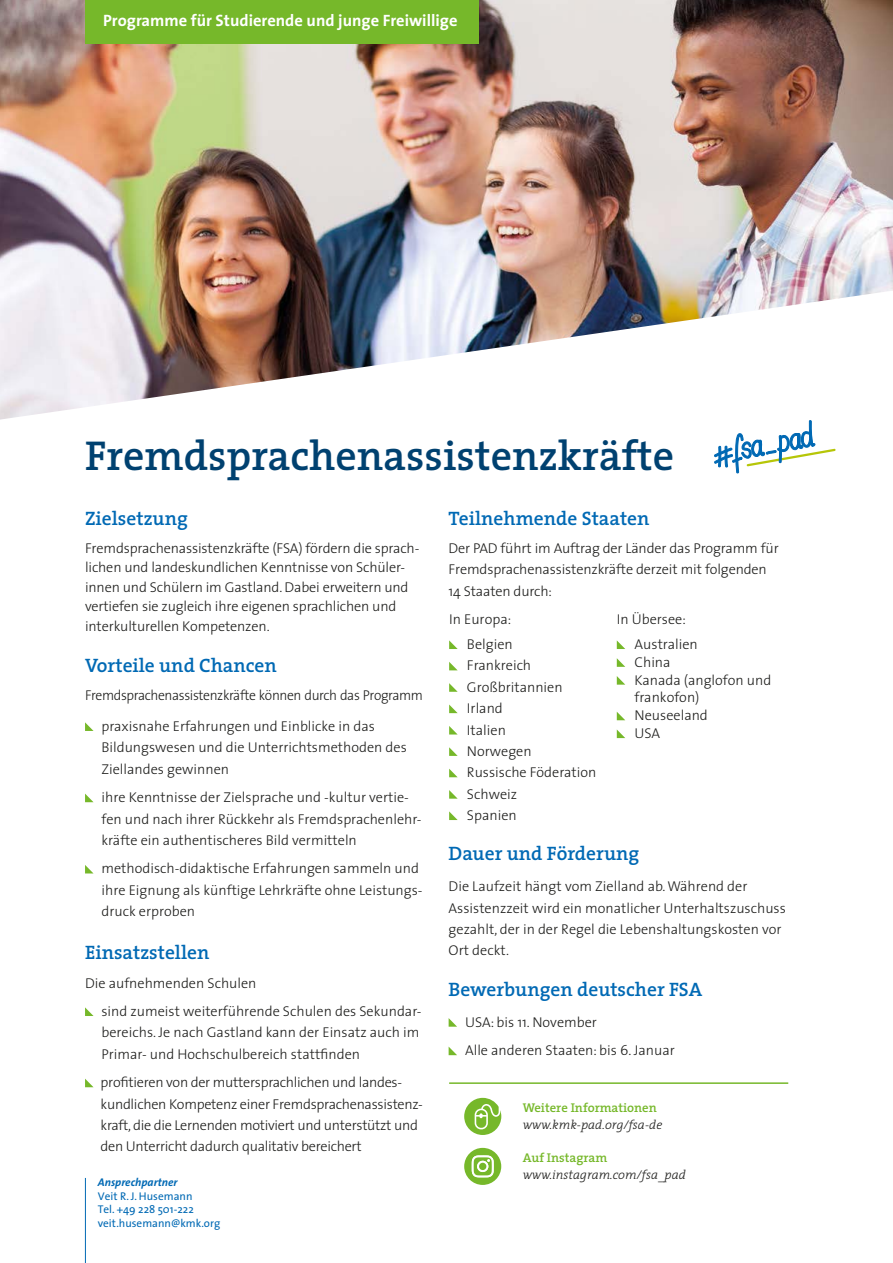
<style>
.page{position:relative;width:893px;height:1263px;background:#fff}
.page>*{position:absolute;margin:0;border:0;box-sizing:border-box;transform-origin:0 0}
.t1{font:600 42px "The Serif";color:#004170}
.t2{font:600 19.5px "The Serif";color:#0069b4}
.t3{font:700 16.5px "The Sans";color:#fff}
.t4{font:300 14.25px/21.3px "The Sans";color:#1d1d1b}
.t5{font:300 14.25px/21.3px "The Sans";letter-spacing:-.02em;color:#1d1d1b}
.t6{font:300 14.25px/31px "The Sans";letter-spacing:-.025em;color:#1d1d1b;scale:.96 1}
.t7{font:italic 300 12.75px "The Serif";color:#1d1d1b}
.t8{font:600 12.75px "The Serif";color:#76b82a}
.t9{font:11.25px/13.5px "The Sans";color:#0069b4}
.t10{font:italic 700 11.25px "The Sans";color:#0069b4}
</style>
<div class="page">
<img style="left:0;top:0;width:893px;height:420px">
<svg style="left:85px;top:722px;width:9px;height:9px"></svg>
<svg style="left:85px;top:794px;width:9px;height:8px"></svg>
<svg style="left:85px;top:865px;width:8px;height:8px"></svg>
<svg style="left:85px;top:1007px;width:9px;height:9px"></svg>
<svg style="left:85px;top:1079px;width:8px;height:8px"></svg>
<div style="left:85px;top:0;width:393px;height:44px;background:#76b82a"></div>
<hr style="left:85px;top:1178px;width:1px;height:85px;background:#0069b4">
<svg style="left:449px;top:640px;width:9px;height:9px"></svg>
<svg style="left:449px;top:662px;width:8px;height:8px"></svg>
<svg style="left:449px;top:683px;width:9px;height:9px"></svg>
<svg style="left:449px;top:704px;width:9px;height:9px"></svg>
<svg style="left:449px;top:726px;width:8px;height:8px"></svg>
<svg style="left:449px;top:747px;width:9px;height:9px"></svg>
<svg style="left:449px;top:769px;width:9px;height:8px"></svg>
<svg style="left:449px;top:790px;width:9px;height:9px"></svg>
<svg style="left:449px;top:811px;width:9px;height:9px"></svg>
<svg style="left:617px;top:640px;width:8px;height:9px"></svg>
<svg style="left:617px;top:658px;width:8px;height:9px"></svg>
<svg style="left:617px;top:676px;width:8px;height:9px"></svg>
<svg style="left:617px;top:712px;width:8px;height:8px"></svg>
<svg style="left:617px;top:729px;width:8px;height:9px"></svg>
<svg style="left:449px;top:1018px;width:8px;height:9px"></svg>
<svg style="left:449px;top:1047px;width:8px;height:8px"></svg>
<svg style="left:464px;top:1098px;width:37px;height:37px"></svg>
<hr style="left:449px;top:1082px;width:339px;height:2px;background:#76b82a">
<svg style="left:464px;top:1148px;width:37px;height:37px"></svg>
<div style="left:479px;top:1163px;width:7px;height:7px;background:#76b82a;border-radius:50%"></div>
<svg style="left:713px;top:401px;width:124px;height:73px"></svg>
<p class="t3" style="left:103px;top:7px;width:356px">Programme für Studierende und junge Freiwillige</p>
<h1 class="t1" style="left:85px;top:421px;width:591px">Fremdsprachenassistenzkräfte</h1>
<h2 class="t2" style="left:85px;top:502px;width:104px">Zielsetzung</h2>
<p class="t4" style="left:85px;top:538px;width:336px;line-height:19.5px">Fremdsprachenassistenzkräfte (FSA) fördern die sprach&shy;lichen und landeskundlichen Kenntnisse von Schüler&shy;innen und Schülern im Gastland. Dabei erweitern und vertiefen sie zugleich ihre eigenen sprachlichen und interkulturellen Kompetenzen.</p>
<h2 class="t2" style="left:85px;top:649px;width:193px">Vorteile und Chancen</h2>
<p class="t6" style="left:101px;top:679px;width:337px;text-indent:-16px">Fremdsprachenassistenzkräfte können durch das Programm praxisnahe Erfahrungen und Einblicke in das</p>
<p class="t4" style="left:101px;top:736px;width:307px">Bildungswesen und die Unterrichtsmethoden des<br>Ziellandes gewinnen</p>
<p class="t4" style="left:101px;top:786px;width:322px">ihre Kenntnisse der Zielsprache und -kultur vertie&shy;fen und nach ihrer Rückkehr als Fremdsprachenlehr&shy;kräfte ein authentischeres Bild vermitteln</p>
<p class="t4" style="left:101px;top:857px;width:323px">methodisch-didaktische Erfahrungen sammeln und ihre Eignung als künftige Lehrkräfte ohne Leistungs&shy;druck erproben</p>
<h2 class="t2" style="left:85px;top:936px;width:126px">Einsatzstellen</h2>
<p class="t4" style="left:101px;top:968px;width:322px;line-height:28.5px;text-indent:-16px">Die aufnehmenden Schulen<br>sind zumeist weiterführende Schulen des Sekundar-</p>
<p class="t4" style="left:101px;top:1021px;width:319px">bereichs. Je nach Gastland kann der Einsatz auch im<br>Primar- und Hochschulbereich stattfinden</p>
<p class="t5" style="left:101px;top:1071px;width:324px">profitieren von der muttersprachlichen und landes&shy;kundlichen Kompetenz einer Fremdsprachenassistenz&shy;kraft, die die Lernenden motiviert und unterstützt und den Unterricht dadurch qualitativ bereichert</p>
<p class="t10" style="left:98px;top:1173px;width:81px">Ansprechpartner</p>
<p class="t9" style="left:98px;top:1189px;width:124px">Veit R. J. Husemann<br>Tel. +49 228 501-222 veit.husemann@kmk.org</p>
<h2 class="t2" style="left:449px;top:502px;width:202px">Teilnehmende Staaten</h2>
<p class="t4" style="left:449px;top:537px;width:332px">Der PAD führt im Auftrag der Länder das Programm für<br>Fremdsprachenassistenzkräfte derzeit mit folgenden<br>14 Staaten durch:</p>
<p class="t4" style="left:449px;top:606px;width:65px;line-height:24.9px;text-align:right">In Europa:<br>Belgien</p>
<p class="t4" style="left:467px;top:654px;width:131px">Frankreich<br>Großbritannien<br>Irland<br>Italien<br>Norwegen<br>Russische Föderation<br>Schweiz<br>Spanien</p>
<p class="t4" style="left:635px;top:606px;width:65px;line-height:24.9px;text-indent:-18px">In Übersee:<br>Australien</p>
<p class="t4" style="left:635px;top:653px;width:138px;line-height:17.9px">China<br>Kanada (anglofon und frankofon)<br>Neuseeland<br>USA</p>
<h2 class="t2" style="left:449px;top:837px;width:192px">Dauer und Förderung</h2>
<p class="t4" style="left:449px;top:875px;width:339px">Die Laufzeit hängt vom Zielland ab. Während der Assistenzzeit wird ein monatlicher Unterhaltszuschuss gezahlt, der in der Regel die Lebenshaltungskosten vor Ort deckt.</p>
<h2 class="t2" style="left:449px;top:973px;width:255px">Bewerbungen deutscher FSA</h2>
<p class="t4" style="left:465px;top:1007px;width:211px;line-height:28.5px">USA: bis 11. November<br>Alle anderen Staaten: bis 6. Januar</p>
<p class="t8" style="left:523px;top:1097px;width:136px">Weitere Informationen</p>
<p class="t7" style="left:523px;top:1114px;width:141px">www.kmk-pad.org/fsa-de</p>
<p class="t8" style="left:523px;top:1147px;width:86px">Auf Instagram</p>
<p class="t7" style="left:523px;top:1164px;width:165px">www.instagram.com/fsa_pad</p>
</div>
